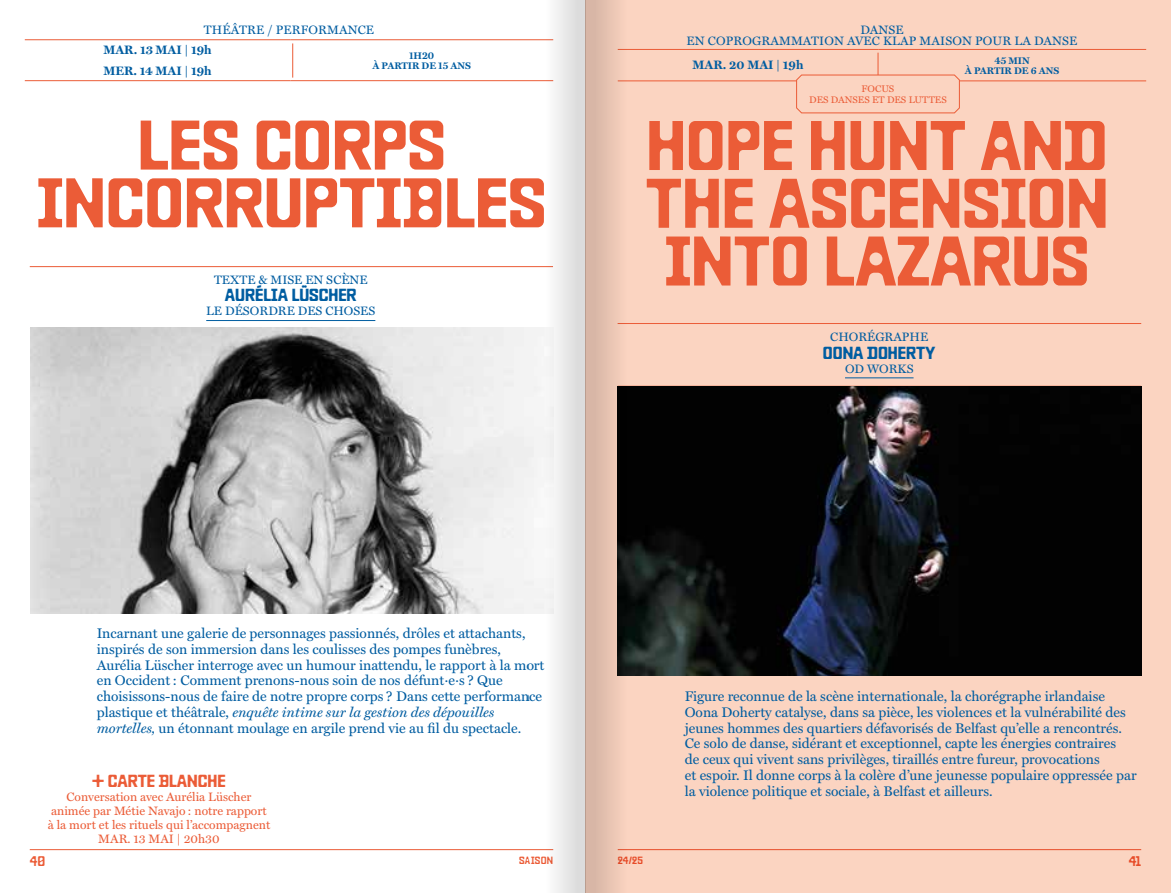
<style>
.page{position:relative;width:1171px;height:893px;background:#fff}
.page>*{position:absolute;margin:0;border:0;box-sizing:border-box;transform-origin:0 0}
.t1{font:500 70px/57.8px "Baste B";color:#eb5c37;text-align:justify}
.t2{font:500 17.5px "Baste B";color:#005da1}
.t3{font:500 17.5px "Baste B";color:#eb5c37}
.t4{font:14px/15.8px "Miller Text";color:#005da1}
.t5{font:14px "Baste B";color:#eb5c37}
.t6{font:12.25px/10.5px "Miller Text";letter-spacing:.01em;color:#005da1;text-align:center}
.t7{font:12.25px/14px "Miller Text";color:#eb5c37;text-align:center}
.t8{font:700 12.25px "Miller Text";color:#005da1}
.t9{font:10.5px "Baste B";letter-spacing:.025em;color:#eb5c37}
.t10{font:700 9.62px/10.5px "Miller Text";color:#005da1;text-align:center}
.t11{font:9.62px/11.2px "Miller Text";color:#eb5c37;text-align:center}
.s1{font-style:italic}
</style>
<div class="page">
<hr style="left:30px;top:849px;width:523px;height:1px;background:#eb5c37">
<div style="left:585px;top:0;width:586px;height:893px;background:#fbd4c1"></div>
<hr style="left:617px;top:323px;width:524px;height:1px;background:#eb5c37">
<hr style="left:618px;top:49px;width:260px;height:1px;background:#eb5c37">
<hr style="left:618px;top:81px;width:260px;height:1px;background:#eb5c37">
<hr style="left:878px;top:49px;width:268px;height:1px;background:#eb5c37">
<hr style="left:878px;top:81px;width:268px;height:1px;background:#eb5c37">
<hr style="left:845px;top:378px;width:68px;height:1px;background:#005da1">
<img style="left:643px;top:386px;width:498px;height:289px">
<svg style="left:796px;top:53px;width:164px;height:60px"></svg>
<hr style="left:30px;top:266px;width:523px;height:1px;background:#eb5c37">
<hr style="left:292px;top:43px;width:1px;height:35px;background:#eb5c37">
<hr style="left:25px;top:39px;width:265px;height:1px;background:#eb5c37">
<hr style="left:290px;top:39px;width:263px;height:1px;background:#eb5c37">
<hr style="left:25px;top:80px;width:265px;height:1px;background:#eb5c37">
<hr style="left:290px;top:80px;width:263px;height:1px;background:#eb5c37">
<hr style="left:206px;top:320px;width:169px;height:1px;background:#005da1">
<img style="left:30px;top:328px;width:499px;height:286px">
<svg style="left:586px;top:0;width:57px;height:893px"></svg>
<div style="left:529px;top:0;width:57px;height:893px;background:linear-gradient(to right,#fff,#dadada)"></div>
<p class="t6" style="left:204px;top:24px;width:172px">THÉÂTRE / PERFORMANCE</p>
<p class="t8" style="left:103px;top:41px;width:110px">MAR. 13 MAI | 19h</p>
<p class="t10" style="left:409px;top:50px;width:27px">1H20</p>
<p class="t8" style="left:103px;top:61px;width:110px">MER. 14 MAI | 19h</p>
<p class="t10" style="left:372px;top:60px;width:100px">À PARTIR DE 15 ANS</p>
<h1 class="t1" style="left:37px;top:119px;width:510px;text-align:center">LES CORPS<br>INCORRUPTIBLES</h1>
<p class="t6" style="left:214px;top:273px;width:155px">TEXTE &amp; MISE EN SCÈNE</p>
<p class="t2" style="left:225px;top:285px;width:133px">AURÉLIA LÜSCHER</p>
<p class="t6" style="left:206px;top:305px;width:171px">LE DÉSORDRE DES CHOSES</p>
<p class="t4" style="left:97px;top:624px;width:449px">Incarnant une galerie de personnages passionnés, drôles et attachants, inspirés de son immersion dans les coulisses des pompes funèbres, Aurélia Lüscher interroge avec un humour inattendu, le rapport à la mort en Occident : Comment prenons-nous soin de nos défunt·e·s ? Que choisissons-nous de faire de notre propre corps ? Dans cette performance plastique et théâtrale, <span class="s1">enquête intime sur la gestion des dépouilles mortelles,</span> un étonnant moulage en argile prend vie au fil du spectacle.</p>
<p class="t3" style="left:92px;top:771px;width:135px">+ CARTE BLANCHE</p>
<p class="t7" style="left:48px;top:789px;width:224px">Conversation avec Aurélia Lüscher animée par Métie Navajo : notre rapport à la mort et les rituels qui l’accompagnent MAR. 13 MAI | 20h30</p>
<p class="t6" style="left:686px;top:24px;width:392px">DANSE<br>EN COPROGRAMMATION AVEC KLAP MAISON POUR LA DANSE</p>
<p class="t8" style="left:692px;top:55px;width:113px">MAR. 20 MAI | 19h</p>
<p class="t10" style="left:965px;top:55px;width:96px">45 MIN<br>À PARTIR DE 6 ANS</p>
<p class="t11" style="left:809px;top:82px;width:139px">FOCUS<br>DES DANSES ET DES LUTTES</p>
<h1 class="t1" style="left:645px;top:119px;width:464px">HOPE HUNT AND THE ASCENSION INTO LAZARUS</h1>
<p class="t6" style="left:830px;top:331px;width:99px">CHORÉGRAPHE</p>
<p class="t2" style="left:823px;top:343px;width:114px">OONA DOHERTY</p>
<p class="t6" style="left:845px;top:362px;width:70px">OD WORKS</p>
<p class="t4" style="left:685px;top:687px;width:453px">Figure reconnue de la scène internationale, la chorégraphe irlandaise Oona Doherty catalyse, dans sa pièce, les violences et la vulnérabilité des jeunes hommes des quartiers défavorisés de Belfast qu’elle a rencontrés.<br>Ce solo de danse, sidérant et exceptionnel, capte les énergies contraires<br>de ceux qui vivent sans privilèges, tiraillés entre fureur, provocations<br>et espoir. Il donne corps à la colère d’une jeunesse populaire oppressée par la violence politique et sociale, à Belfast et ailleurs.</p>
<p class="t5" style="left:30px;top:854px;width:17px">40</p>
<p class="t9" style="left:519px;top:854px;width:36px">SAISON</p>
<p class="t9" style="left:618px;top:854px;width:27px">24/25</p>
<p class="t5" style="left:1129px;top:854px;width:14px">41</p>
</div>
